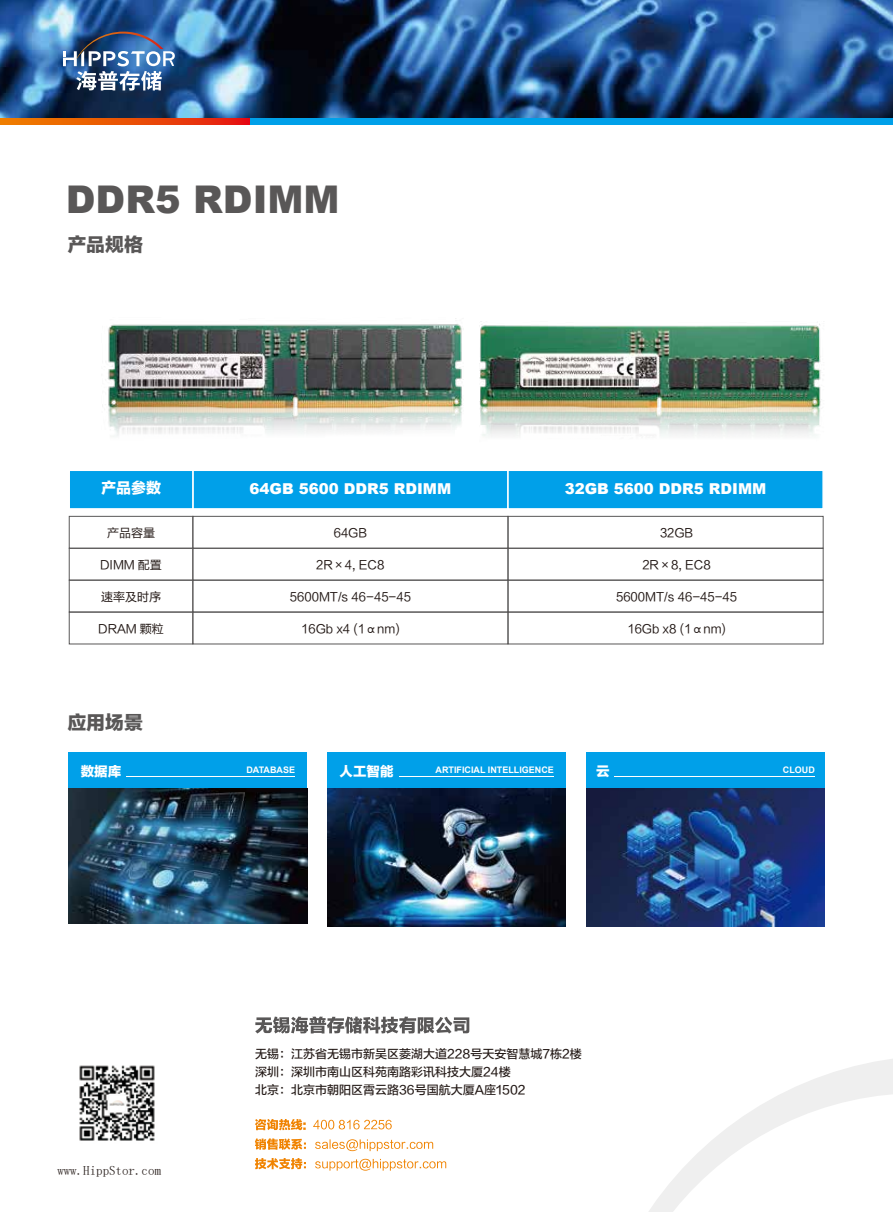
<style>
.page{position:relative;width:893px;height:1212px;background:#fff}
.page>*{position:absolute;margin:0;border:0;box-sizing:border-box;transform-origin:0 0}
.t1{font:900 38.25px "Arial";color:#595757}
.t2{font:18.9px "FZLTTHK GBK1 0";color:#595757}
.t3{font:900 15px "Arial";color:#fff}
.t4{font:15px "FZLTTHK GBK1 0";color:#fff}
.t5{font:13.5px "FZLTTHK GBK1 0";color:#fff}
.t6{font:12.9px "Hiragino Sans GB W3 G Bpc EUC H";color:#221815}
.t7{font:12px "FZLTHJW GB1 0";color:#221815}
.t8{font:12px/18px "FZLTZHUNHK GBK1 0";color:#221815}
.t9{font:700 9px "Arial";color:#fff}
</style>
<div class="page">
<svg style="left:649px;top:1059px;width:244px;height:153px"></svg>
<img style="left:0;top:0;width:893px;height:118px">
<div style="left:250px;top:118px;width:643px;height:7px;background:#00a0e9"></div>
<svg style="left:0;top:118px;width:250px;height:7px;background:#ea4e06"></svg>
<div style="left:192px;top:469px;width:317px;height:41px;background:#00a0e9;border:2px solid #fff"></div>
<div style="left:68px;top:469px;width:126px;height:41px;background:#00a0e9;border:2px solid #fff"></div>
<div style="left:69px;top:516px;width:124px;height:33px;border:1px solid #595757"></div>
<div style="left:192px;top:548px;width:316px;height:32px;border:1px solid #595757"></div>
<div style="left:69px;top:548px;width:124px;height:32px;border:1px solid #595757"></div>
<div style="left:508px;top:548px;width:315px;height:32px;border:1px solid #595757"></div>
<div style="left:192px;top:580px;width:316px;height:32px;border:1px solid #595757"></div>
<div style="left:69px;top:580px;width:124px;height:32px;border:1px solid #595757"></div>
<div style="left:508px;top:580px;width:315px;height:32px;border:1px solid #595757"></div>
<div style="left:192px;top:612px;width:316px;height:32px;border:1px solid #595757"></div>
<div style="left:69px;top:612px;width:124px;height:32px;border:1px solid #595757"></div>
<div style="left:508px;top:612px;width:315px;height:32px;border:1px solid #595757"></div>
<div style="left:69px;top:752px;width:238px;height:36px;background:#00a0e9"></div>
<hr style="left:126px;top:776px;width:169px;height:1px;background:#fff">
<div style="left:328px;top:752px;width:238px;height:36px;background:#00a0e9"></div>
<hr style="left:399px;top:776px;width:155px;height:1px;background:#fff">
<div style="left:586px;top:752px;width:239px;height:36px;background:#00a0e9"></div>
<img style="left:586px;top:788px;width:239px;height:139px">
<hr style="left:615px;top:776px;width:200px;height:1px;background:#fff">
<img style="left:328px;top:788px;width:238px;height:139px">
<img style="left:69px;top:788px;width:238px;height:136px">
<svg style="left:255px;top:1119px;width:51px;height:11px"></svg>
<svg style="left:313px;top:1120px;width:79px;height:9px"></svg>
<svg style="left:255px;top:1138px;width:51px;height:12px"></svg>
<svg style="left:255px;top:1016px;width:214px;height:17px"></svg>
<svg style="left:315px;top:1139px;width:118px;height:12px"></svg>
<svg style="left:255px;top:1158px;width:51px;height:11px"></svg>
<svg style="left:315px;top:1159px;width:131px;height:11px"></svg>
<img style="left:79px;top:1065px;width:76px;height:76px">
<img style="left:63px;top:32px;width:112px;height:59px">
<img style="left:479px;top:324px;width:345px;height:202px">
<img style="left:101px;top:318px;width:367px;height:210px">
<h1 class="t1" style="left:66px;top:171px;width:275px">DDR5 RDIMM</h1>
<h2 class="t2" style="left:67px;top:234px;width:77px">产品规格</h2>
<p class="t4" style="left:101px;top:480px;width:61px">产品参数</p>
<p class="t7" style="left:107px;top:526px;width:49px">产品容量</p>
<p class="t7" style="left:100px;top:558px;width:63px">DIMM 配置</p>
<p class="t7" style="left:101px;top:590px;width:61px">速率及时序</p>
<p class="t7" style="left:98px;top:622px;width:67px">DRAM 颗粒</p>
<p class="t3" style="left:250px;top:477px;width:203px">64GB 5600 DDR5 RDIMM</p>
<p class="t3" style="left:565px;top:477px;width:203px">32GB 5600 DDR5 RDIMM</p>
<p class="t7" style="left:334px;top:526px;width:35px">64GB</p>
<p class="t7" style="left:316px;top:558px;width:70px">2R×4, EC8</p>
<p class="t7" style="left:290px;top:590px;width:123px">5600MT/s 46-45-45</p>
<p class="t7" style="left:301px;top:622px;width:100px">16Gb x4 (1αnm)</p>
<p class="t7" style="left:660px;top:526px;width:35px">32GB</p>
<p class="t7" style="left:642px;top:558px;width:70px">2R×8, EC8</p>
<p class="t7" style="left:616px;top:590px;width:123px">5600MT/s 46-45-45</p>
<p class="t7" style="left:627px;top:622px;width:100px">16Gb x8 (1αnm)</p>
<h2 class="t2" style="left:67px;top:712px;width:77px">应用场景</h2>
<p class="t5" style="left:81px;top:764px;width:42px">数据库</p>
<p class="t9" style="left:246px;top:764px;width:50px">DATABASE</p>
<p class="t5" style="left:339px;top:764px;width:55px">人工智能</p>
<p class="t9" style="left:436px;top:764px;width:120px">ARTIFICIAL INTELLIGENCE</p>
<p class="t5" style="left:596px;top:764px;width:15px">云</p>
<p class="t9" style="left:783px;top:764px;width:33px">CLOUD</p>
<p class="t6" style="left:57px;top:1163px;width:105px">www.HippStor.com</p>
<p class="t8" style="left:255px;top:1045px;width:328px">无锡：江苏省无锡市新吴区菱湖大道228号天安智慧城7栋2楼深圳：深圳市南山区科苑南路彩讯科技大厦24楼<br>北京：北京市朝阳区霄云路36号国航大厦A座1502</p>
</div>
